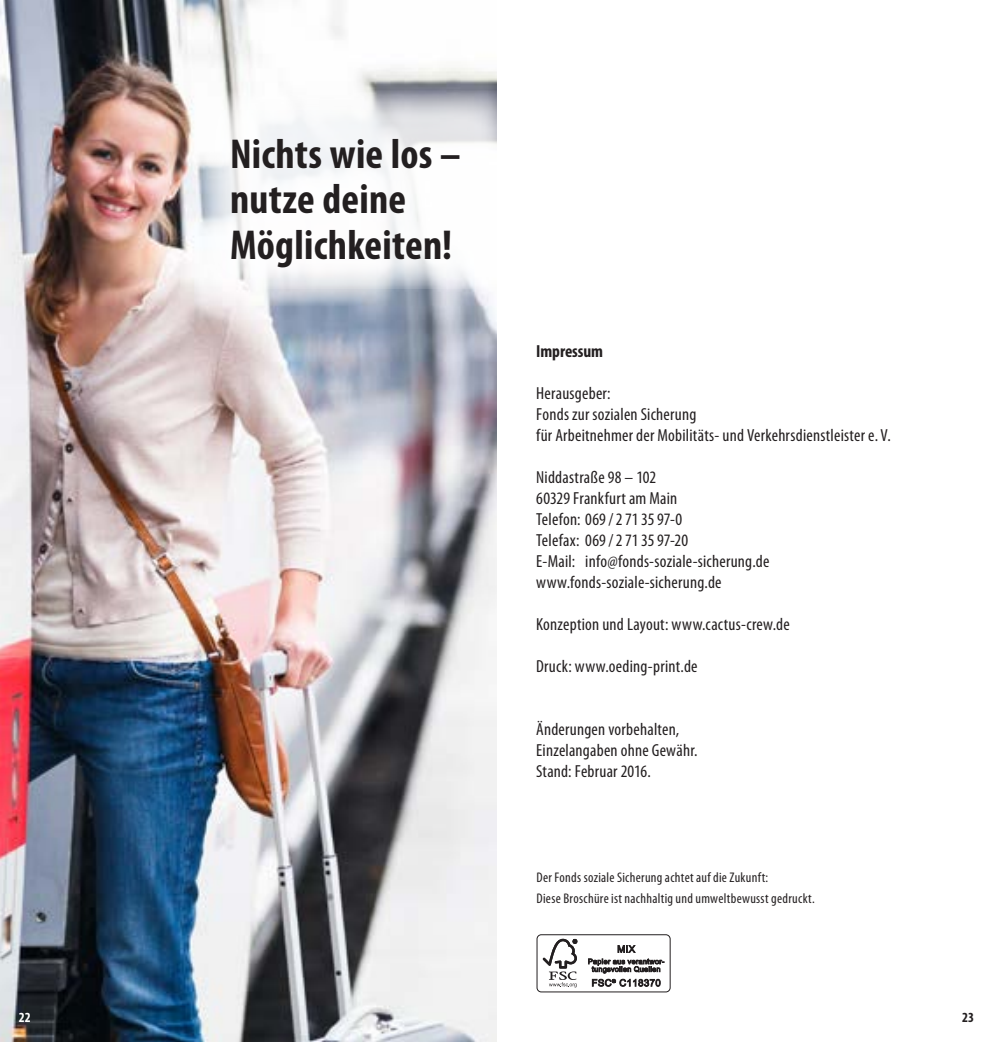
<style>
.page{position:relative;width:993px;height:1042px;background:#fff}
.page>*{position:absolute;margin:0;border:0;box-sizing:border-box;transform-origin:0 0}
._01_Headline_24_28{font:700 condensed 42px/45.5px "Myriad Pro";letter-spacing:.005em;color:#231f20}
._03_Body{font:condensed 17.5px/21px "Myriad Pro";letter-spacing:.015em;color:#231f20}
._03_Body_fett{font:700 condensed 17.5px "Myriad Pro";letter-spacing:-.005em;color:#231f20}
._03_Body-2{font:condensed 14px/21px "Myriad Pro";letter-spacing:.02em;color:#231f20}
._09_Seitenzahl{font:700 condensed 14px "Myriad Pro";color:#fff}
._09_Seitenzahl-2{font:700 condensed 14px "Myriad Pro";color:#231f20}
</style>
<div class="page">
<img style="left:0;top:0;width:496px;height:1042px">
<svg style="left:203px;top:91px;width:294px;height:198px"></svg>
<div style="left:536px;top:934px;width:134px;height:58px;border:1px solid #231f20;border-radius:4px"></div>
<svg style="left:542px;top:939px;width:35px;height:48px"></svg>
<svg style="left:588px;top:945px;width:76px;height:28px"></svg>
<svg style="left:591px;top:979px;width:69px;height:7px"></svg>
<p class="_01_Headline_24_28" style="left:230px;top:132px;width:232px">Nichts wie los – nutze deine<br>Möglichkeiten!</p>
<p class="_03_Body_fett" style="left:536px;top:342px;width:68px">Impressum</p>
<p class="_03_Body" style="left:536px;top:383px;width:76px">Herausgeber:</p>
<p class="_03_Body" style="left:536px;top:404px;width:356px">Fonds zur sozialen Sicherung<br>für Arbeitnehmer der Mobilitäts- und Verkehrsdienstleister e. V.</p>
<p class="_03_Body" style="left:536px;top:467px;width:122px">Niddastraße 98 – 102</p>
<p class="_03_Body" style="left:536px;top:488px;width:143px">60329 Frankfurt am Main</p>
<p class="_03_Body" style="left:536px;top:509px;width:148px">Telefon: 069/2713597-0</p>
<p class="_03_Body" style="left:536px;top:530px;width:153px">Telefax: 069/2713597-20</p>
<p class="_03_Body" style="left:536px;top:551px;width:235px">E-Mail: info@fonds-soziale-sicherung.de</p>
<p class="_03_Body" style="left:536px;top:572px;width:187px">www.fonds-soziale-sicherung.de</p>
<p class="_03_Body" style="left:536px;top:614px;width:255px">Konzeption und Layout: www.cactus-crew.de</p>
<p class="_03_Body" style="left:536px;top:656px;width:163px">Druck: www.oeding-print.de</p>
<p class="_03_Body" style="left:536px;top:719px;width:163px">Änderungen vorbehalten,<br>Einzelangaben ohne Gewähr.</p>
<p class="_03_Body" style="left:536px;top:761px;width:116px">Stand: Februar 2016.</p>
<p class="_03_Body-2" style="left:536px;top:867px;width:280px">Der Fonds soziale Sicherung achtet auf die Zukunft:<br>Diese Broschüre ist nachhaltig und umweltbewusst gedruckt.</p>
<p class="_09_Seitenzahl" style="left:19px;top:1010px;width:13px">22</p>
<p class="_09_Seitenzahl-2" style="left:961px;top:1010px;width:13px">23</p>
</div>
